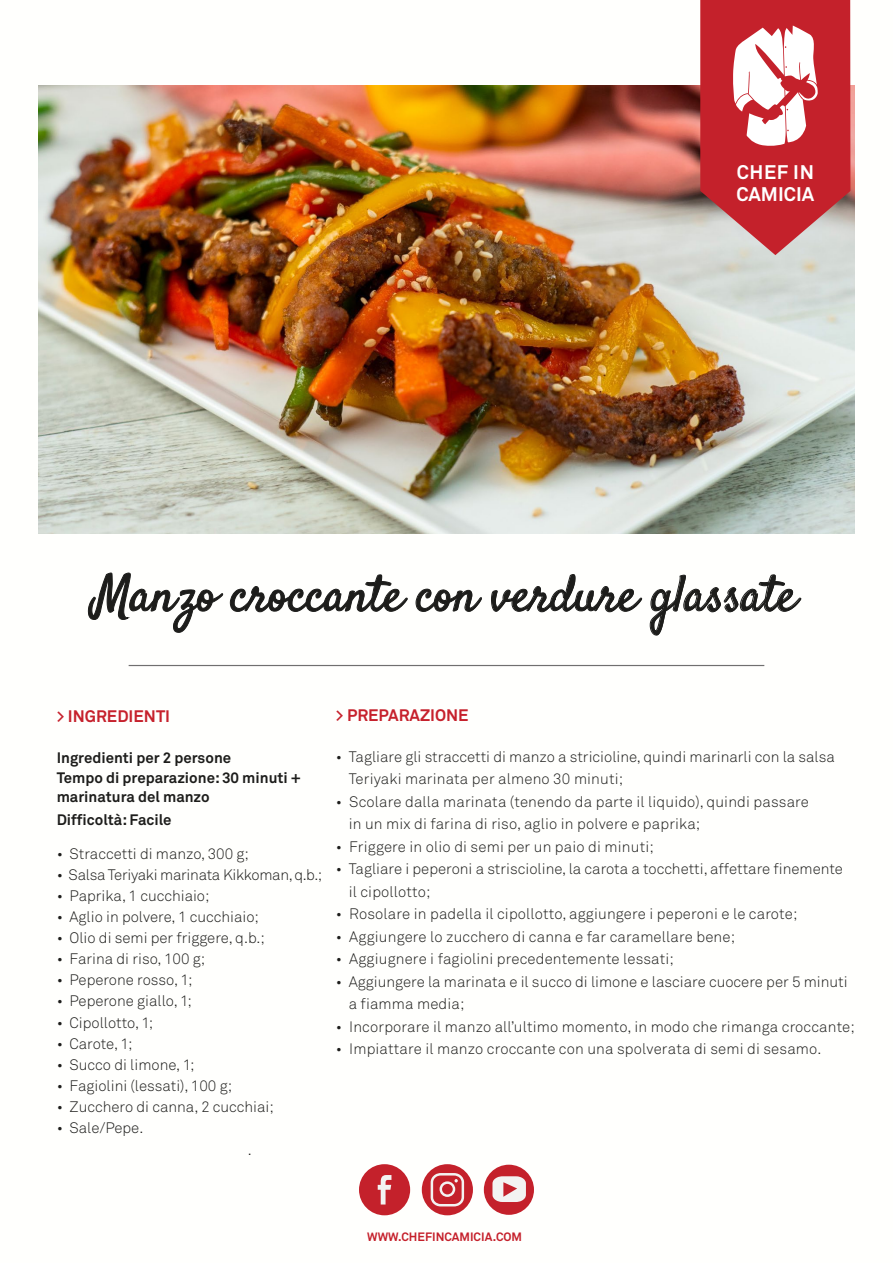
<style>
.page{position:relative;width:893px;height:1263px;background:#fff}
.page>*{position:absolute;margin:0;border:0;box-sizing:border-box;transform-origin:0 0}
.t1{font:51px "Satisfy";letter-spacing:-.01em;color:#1d1d1b}
.t2{font:700 19.5px/22.5px "Akkurat";color:#fff}
.t3{font:700 16.5px "Akkurat";color:#c6212c}
.t4{font:15px/22.5px "Akkurat Leicht";color:#1d1d1b}
.t5{font:700 15px/19.5px "Akkurat";color:#1d1d1b}
.t6{font:15px "Akkurat Leicht";letter-spacing:-.02em;color:#1d1d1b}
.t7{font:700 12px "Akkurat";color:#c5202b}
</style>
<div class="page">
<svg style="left:88px;top:572px;width:135px;height:61px"></svg>
<svg style="left:230px;top:574px;width:178px;height:38px"></svg>
<svg style="left:415px;top:588px;width:67px;height:24px"></svg>
<svg style="left:491px;top:574px;width:151px;height:39px"></svg>
<svg style="left:650px;top:574px;width:151px;height:62px"></svg>
<hr style="left:129px;top:665px;width:635px;height:1px;background:#333233">
<img style="left:39px;top:86px;width:815px;height:448px">
<div style="left:359px;top:1164px;width:51px;height:51px;background:#c4212b;border-radius:50%"></div>
<svg style="left:378px;top:1175px;width:13px;height:29px"></svg>
<div style="left:422px;top:1164px;width:51px;height:51px;background:#c4212b;border-radius:50%"></div>
<svg style="left:431px;top:1173px;width:33px;height:33px"></svg>
<svg style="left:700px;top:0;width:150px;height:255px"></svg>
<div style="left:484px;top:1165px;width:50px;height:50px;background:#c4212b;border-radius:50%"></div>
<svg style="left:492px;top:1176px;width:34px;height:26px"></svg>
<h2 class="t2" style="left:736px;top:161px;width:79px">CHEF IN<br>CAMICIA</h2>
<h1 class="t1" style="left:93px;top:562px;width:705px">Manzo croccante con verdure glassate</h1>
<p class="t3" style="left:57px;top:706px;width:115px">&gt; INGREDIENTI</p>
<p class="t5" style="left:57px;top:748px;width:246px">Ingredienti per 2 persone<br>Tempo di preparazione: 30 minuti + marinatura del manzo</p>
<p class="t5" style="left:57px;top:810px;width:116px">Difficoltà:Facile</p>
<p class="t4" style="left:57px;top:843px;width:194px">• Straccetti di manzo, 300 g;</p>
<p class="t6" style="left:57px;top:866px;width:267px">• Salsa Teriyaki marinata Kikkoman,q.b.;</p>
<p class="t4" style="left:57px;top:885px;width:154px">• Paprika, 1 cucchiaio;</p>
<p class="t4" style="left:57px;top:906px;width:204px">• Aglio in polvere, 1 cucchiaio;</p>
<p class="t4" style="left:57px;top:927px;width:210px">• Olio di semi per friggere, q.b.;</p>
<p class="t4" style="left:57px;top:948px;width:150px">• Farina di riso, 100 g;</p>
<p class="t4" style="left:57px;top:969px;width:137px">• Peperone rosso, 1;</p>
<p class="t4" style="left:57px;top:990px;width:137px">• Peperone giallo, 1;</p>
<p class="t4" style="left:57px;top:1011px;width:98px">• Cipollotto, 1;</p>
<p class="t4" style="left:57px;top:1032px;width:77px">• Carote, 1;</p>
<p class="t4" style="left:57px;top:1053px;width:139px">• Succo di limone, 1;</p>
<p class="t4" style="left:57px;top:1074px;width:177px">• Fagiolini (lessati), 100 g;</p>
<p class="t4" style="left:57px;top:1095px;width:219px">• Zucchero di canna, 2 cucchiai;</p>
<p class="t4" style="left:57px;top:1116px;width:88px">• Sale/Pepe.</p>
<p class="t4" style="left:248px;top:1139px;width:5px">.</p>
<p class="t3" style="left:336px;top:705px;width:134px">&gt; PREPARAZIONE</p>
<p class="t4" style="left:349px;top:745px;width:488px;text-indent:-13px">• Tagliare gli straccetti di manzo a stricioline, quindi marinarli con la salsa<br>Teriyaki marinata per almeno 30 minuti;</p>
<p class="t4" style="left:349px;top:790px;width:462px;text-indent:-13px">• Scolare dalla marinata (tenendo da parte il liquido), quindi passare in un mix di farina di riso, aglio in polvere e paprika;</p>
<p class="t4" style="left:336px;top:835px;width:319px">• Friggere in olio di semi per un paio di minuti;</p>
<p class="t4" style="left:349px;top:858px;width:496px;text-indent:-13px">• Tagliare i peperoni a striscioline, la carota a tocchetti, affettare finemente il cipollotto;</p>
<p class="t4" style="left:336px;top:903px;width:463px">• Rosolare in padella il cipollotto, aggiungere i peperoni e le carote;</p>
<p class="t4" style="left:336px;top:925px;width:401px">• Aggiungere lo zucchero di canna e far caramellare bene;</p>
<p class="t4" style="left:336px;top:948px;width:339px">• Aggiugnere i fagiolini precedentemente lessati;</p>
<p class="t4" style="left:349px;top:970px;width:501px;text-indent:-13px">• Aggiungere la marinata e il succo di limone e lasciare cuocere per 5 minuti a fiamma media;</p>
<p class="t4" style="left:336px;top:1015px;width:520px">• Incorporare il manzo all’ultimo momento, in modo che rimanga croccante;</p>
<p class="t4" style="left:336px;top:1038px;width:487px">• Impiattare il manzo croccante con una spolverata di semi di sesamo.</p>
<p class="t7" style="left:367px;top:1229px;width:156px">WWW.CHEFINCAMICIA.COM</p>
</div>
